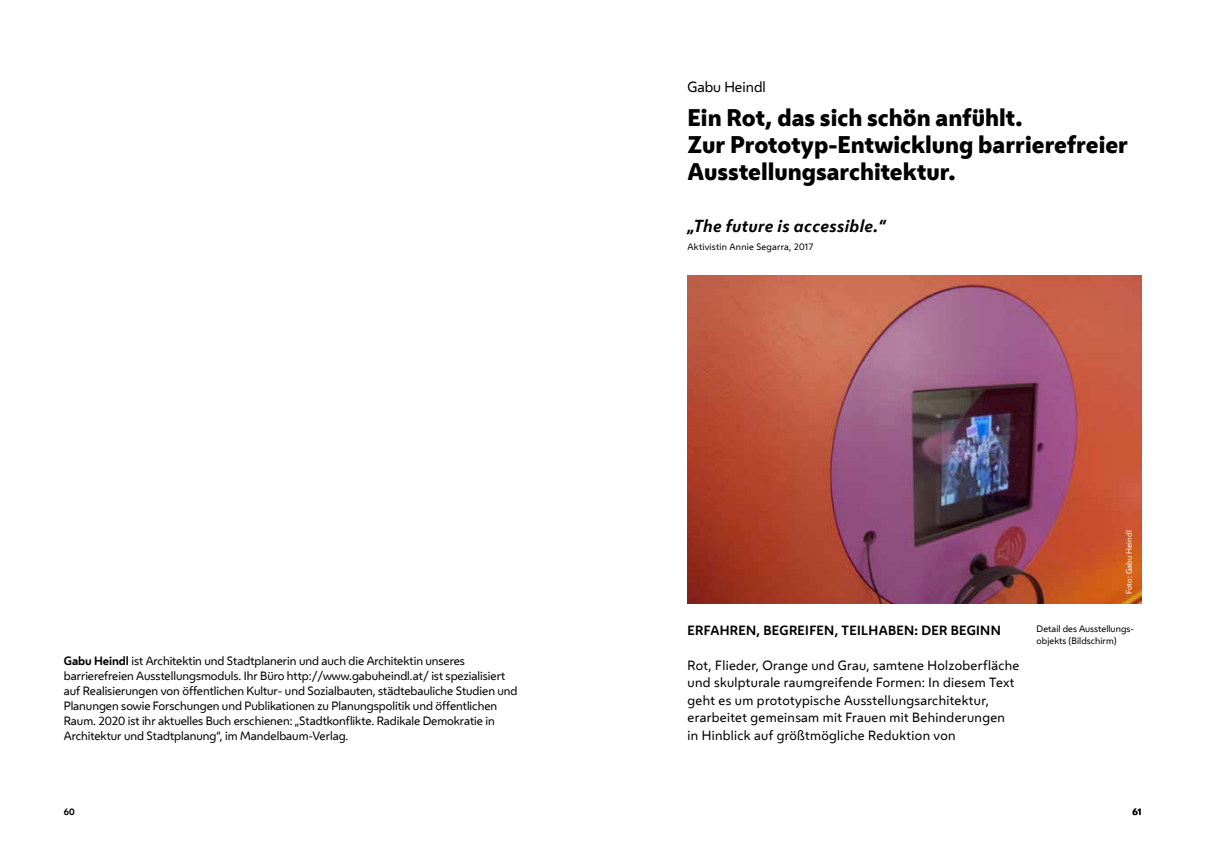
<style>
.page{position:relative;width:1205px;height:851px;background:#fff}
.page>*{position:absolute;margin:0;border:0;box-sizing:border-box;transform-origin:0 0}
.t1{font:800 22.5px/27.2px "Wiener Melange";color:#000}
.t2{font:italic 700 16.25px "Wiener Melange";letter-spacing:.025em;color:#000}
.t3{font:13.75px "Wiener Melange";color:#000}
.t4{font:12.5px/17.5px "Wiener Melange";letter-spacing:.025em;color:#000}
.t5{font:700 12.5px "Wiener Melange";letter-spacing:.025em;color:#000}
.t6{font:11.25px/15px "Wiener Melange";letter-spacing:-.005em;color:#000}
.t7{font:8.75px/12.5px "Wiener Melange";letter-spacing:.005em;color:#000}
.t8{font:8.75px "Wiener Melange";letter-spacing:.025em;color:#000}
.t9{font:700 8.75px "Wiener Melange";color:#000}
.t10{font:7.5px "Wiener Melange";letter-spacing:.015em;color:#fff}
.s1{font-weight:700}
</style>
<div class="page">
<img style="left:687px;top:275px;width:454px;height:328px">
<p class="t3" style="left:687px;top:77px;width:80px">Gabu Heindl</p>
<h1 class="t1" style="left:687px;top:103px;width:442px">Ein Rot, das sich schön anfühlt.<br>Zur Prototyp-Entwicklung barrierefreier<br>Ausstellungsarchitektur.</h1>
<h2 class="t2" style="left:687px;top:214px;width:199px">„The future is accessible.“</h2>
<p class="t8" style="left:687px;top:240px;width:127px">Aktivistin Annie Segarra, 2017</p>
<p class="t6" style="left:64px;top:653px;width:455px"><span class="s1">Gabu Heindl</span> ist Architektin und Stadtplanerin und auch die Architektin unseres barrierefreien Ausstellungsmoduls. Ihr Büro http://www.gabuheindl.at/ ist spezialisiert auf Realisierungen von öffentlichen Kultur- und Sozialbauten, städtebauliche Studien und Planungen sowie Forschungen und Publikationen zu Planungspolitik und öffentlichen Raum. 2020 ist ihr aktuelles Buch erschienen: „Stadtkonflikte. Radikale Demokratie in Architektur und Stadtplanung“, im Mandelbaum-Verlag.</p>
<p class="t5" style="left:687px;top:621px;width:315px">ERFAHREN, BEGREIFEN, TEILHABEN: DER BEGINN</p>
<p class="t4" style="left:687px;top:656px;width:333px">Rot, Flieder, Orange und Grau, samtene Holzoberfläche und skulpturale raumgreifende Formen: In diesem Text geht es um prototypische Ausstellungsarchitektur, erarbeitet gemeinsam mit Frauen mit Behinderungen<br>in Hinblick auf größtmögliche Reduktion von</p>
<p class="t10" style="left:1124px;top:594px;width:65px;rotate:-90deg">Foto: Gabu Heindl</p>
<p class="t7" style="left:1036px;top:622px;width:99px">Detail des Ausstellungs&shy;objekts (Bildschirm)</p>
<p class="t9" style="left:64px;top:805px;width:13px">60</p>
<p class="t9" style="left:1132px;top:805px;width:10px">61</p>
</div>
